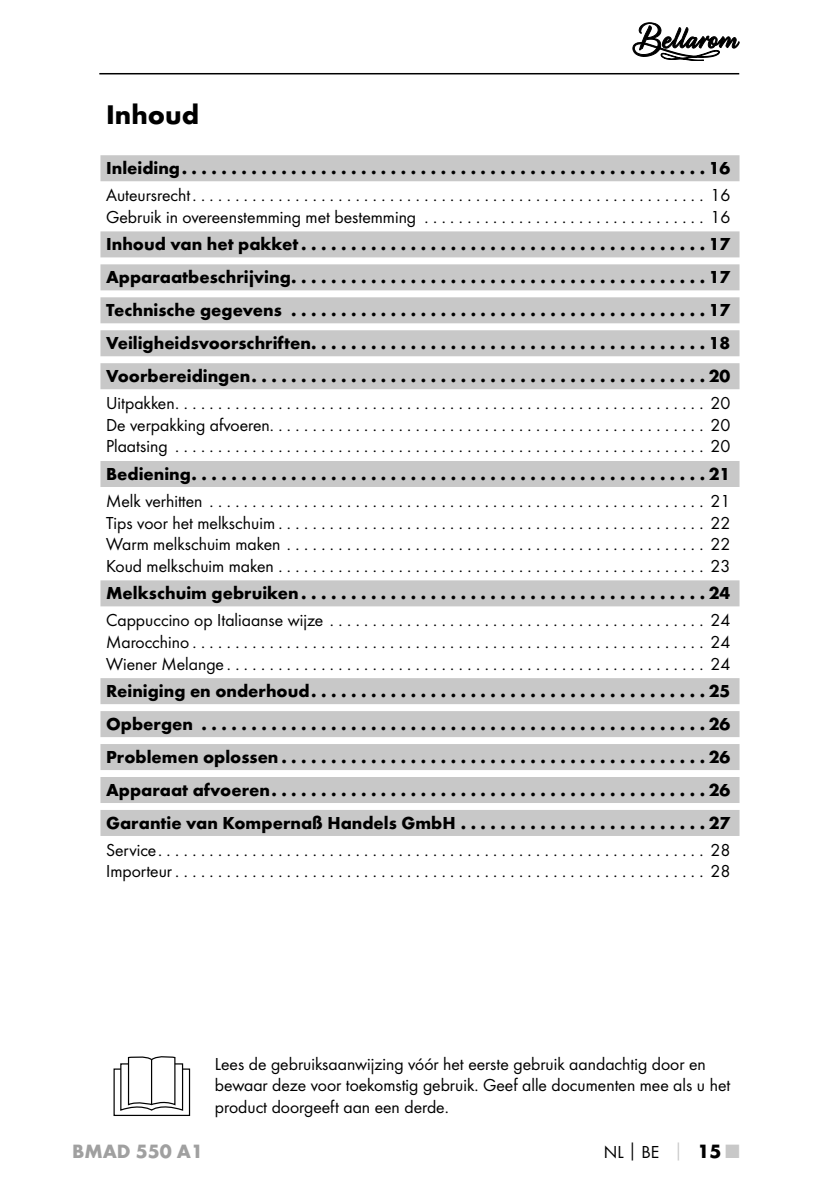
<style>
.page{position:relative;width:840px;height:1191px;background:#fff}
.page>*{position:absolute;margin:0;border:0;box-sizing:border-box;transform-origin:0 0}
.t1{font:700 28px "Futura";color:#000}
.t2{font:700 20px "Futura";color:#a0a0a0}
.t3{font:18px/21.6px "Futura Boo";color:#000}
.t4{font:700 18px/33px "Futura";color:#000;text-align:justify}
.s1{font-family:"Futura";font-weight:700}
.s2{font-family:"Futura";font-weight:700;color:#c8c8c8}
.s3{font-family:"Futura";font-weight:700;font-size:20px}
.s4{font-family:"Futura";font-weight:700;font-size:20px;color:#c8c8c8}
</style>
<div class="page">
<hr style="left:99px;top:73px;width:639px;height:1px;background:#000">
<svg style="left:632px;top:23px;width:106px;height:38px"></svg>
<div style="left:100px;top:155px;width:639px;height:26px;background:#c8c8c8"></div>
<div style="left:100px;top:231px;width:639px;height:26px;background:#c8c8c8"></div>
<div style="left:100px;top:264px;width:639px;height:26px;background:#c8c8c8"></div>
<div style="left:100px;top:297px;width:639px;height:26px;background:#c8c8c8"></div>
<div style="left:100px;top:330px;width:639px;height:26px;background:#c8c8c8"></div>
<div style="left:100px;top:363px;width:639px;height:26px;background:#c8c8c8"></div>
<div style="left:100px;top:461px;width:639px;height:26px;background:#c8c8c8"></div>
<div style="left:100px;top:580px;width:639px;height:26px;background:#c8c8c8"></div>
<div style="left:100px;top:678px;width:639px;height:26px;background:#c8c8c8"></div>
<div style="left:100px;top:711px;width:639px;height:26px;background:#c8c8c8"></div>
<div style="left:100px;top:744px;width:639px;height:26px;background:#c8c8c8"></div>
<div style="left:100px;top:777px;width:639px;height:26px;background:#c8c8c8"></div>
<div style="left:100px;top:810px;width:639px;height:26px;background:#c8c8c8"></div>
<div style="left:113px;top:1068px;width:77px;height:48px;border:1px solid #000"></div>
<svg style="left:119px;top:1056px;width:65px;height:55px"></svg>
<hr style="left:151px;top:1059px;width:1px;height:45px;background:#000">
<h1 class="t1" style="left:106px;top:97px;width:94px">Inhoud</h1>
<p class="t4" style="left:106px;top:151px;width:625px">Inleiding . . . . . . . . . . . . . . . . . . . . . . . . . . . . . . . . . . . . . . . . . . . . . . . . . . . . 16</p>
<p class="t3" style="left:106px;top:184px;width:625px">Auteursrecht . . . . . . . . . . . . . . . . . . . . . . . . . . . . . . . . . . . . . . . . . . . . . . . . . . . . . . . . . . . . 16<br>Gebruik in overeenstemming met bestemming . . . . . . . . . . . . . . . . . . . . . . . . . . . . . . . . . 16</p>
<p class="t4" style="left:106px;top:227px;width:625px">Inhoud van het pakket . . . . . . . . . . . . . . . . . . . . . . . . . . . . . . . . . . . . . . . . 17<br>Apparaatbeschrijving . . . . . . . . . . . . . . . . . . . . . . . . . . . . . . . . . . . . . . . . . 17<br>Technische gegevens . . . . . . . . . . . . . . . . . . . . . . . . . . . . . . . . . . . . . . . . . 17<br>Veiligheidsvoorschriften . . . . . . . . . . . . . . . . . . . . . . . . . . . . . . . . . . . . . . . 18<br>Voorbereidingen . . . . . . . . . . . . . . . . . . . . . . . . . . . . . . . . . . . . . . . . . . . . . 20</p>
<p class="t3" style="left:106px;top:392px;width:625px;text-align:justify">Uitpakken . . . . . . . . . . . . . . . . . . . . . . . . . . . . . . . . . . . . . . . . . . . . . . . . . . . . . . . . . . . . . . 20<br>De verpakking afvoeren................................................... 20<br>Plaatsing . . . . . . . . . . . . . . . . . . . . . . . . . . . . . . . . . . . . . . . . . . . . . . . . . . . . . . . . . . . . . . 20</p>
<p class="t4" style="left:106px;top:457px;width:625px">Bediening . . . . . . . . . . . . . . . . . . . . . . . . . . . . . . . . . . . . . . . . . . . . . . . . . . . 21</p>
<p class="t3" style="left:106px;top:490px;width:625px;text-align:justify">Melk verhitten . . . . . . . . . . . . . . . . . . . . . . . . . . . . . . . . . . . . . . . . . . . . . . . . . . . . . . . . . . 21<br>Tips voor het melkschuim . . . . . . . . . . . . . . . . . . . . . . . . . . . . . . . . . . . . . . . . . . . . . . . . . . 22<br>Warm melkschuim maken . . . . . . . . . . . . . . . . . . . . . . . . . . . . . . . . . . . . . . . . . . . . . . . . . 22<br>Koud melkschuim maken . . . . . . . . . . . . . . . . . . . . . . . . . . . . . . . . . . . . . . . . . . . . . . . . . . 23</p>
<p class="t4" style="left:106px;top:576px;width:625px">Melkschuim gebruiken . . . . . . . . . . . . . . . . . . . . . . . . . . . . . . . . . . . . . . . . 24</p>
<p class="t3" style="left:106px;top:609px;width:625px;text-align:justify">Cappuccino op Italiaanse wijze . . . . . . . . . . . . . . . . . . . . . . . . . . . . . . . . . . . . . . . . . . . . 24<br>Marocchino . . . . . . . . . . . . . . . . . . . . . . . . . . . . . . . . . . . . . . . . . . . . . . . . . . . . . . . . . . . . 24<br>Wiener Melange . . . . . . . . . . . . . . . . . . . . . . . . . . . . . . . . . . . . . . . . . . . . . . . . . . . . . . . . 24</p>
<p class="t4" style="left:106px;top:674px;width:625px">Reiniging en onderhoud . . . . . . . . . . . . . . . . . . . . . . . . . . . . . . . . . . . . . . . 25<br>Opbergen . . . . . . . . . . . . . . . . . . . . . . . . . . . . . . . . . . . . . . . . . . . . . . . . . . 26<br>Problemen oplossen . . . . . . . . . . . . . . . . . . . . . . . . . . . . . . . . . . . . . . . . . . 26<br>Apparaat afvoeren . . . . . . . . . . . . . . . . . . . . . . . . . . . . . . . . . . . . . . . . . . . 26<br>Garantie van Kompernaß Handels GmbH . . . . . . . . . . . . . . . . . . . . . . . . 27</p>
<p class="t3" style="left:106px;top:839px;width:625px">Service . . . . . . . . . . . . . . . . . . . . . . . . . . . . . . . . . . . . . . . . . . . . . . . . . . . . . . . . . . . . . . . . 28<br>Importeur . . . . . . . . . . . . . . . . . . . . . . . . . . . . . . . . . . . . . . . . . . . . . . . . . . . . . . . . . . . . . . 28</p>
<p class="t3" style="left:215px;top:1052px;width:516px">Lees de gebruiksaanwijzing vóór het eerste gebruik aandachtig door en bewaar deze voor toekomstig gebruik. Geef alle documenten mee als u het product doorgeeft aan een derde.</p>
<p class="t2" style="left:72px;top:1139px;width:132px">BMAD 550 A1</p>
<p class="t3" style="left:603px;top:1141px;width:137px">NL<span class="s1">│</span>BE <span class="s2">│</span> <span class="s3">15</span> <span class="s4">■</span></p>
</div>
